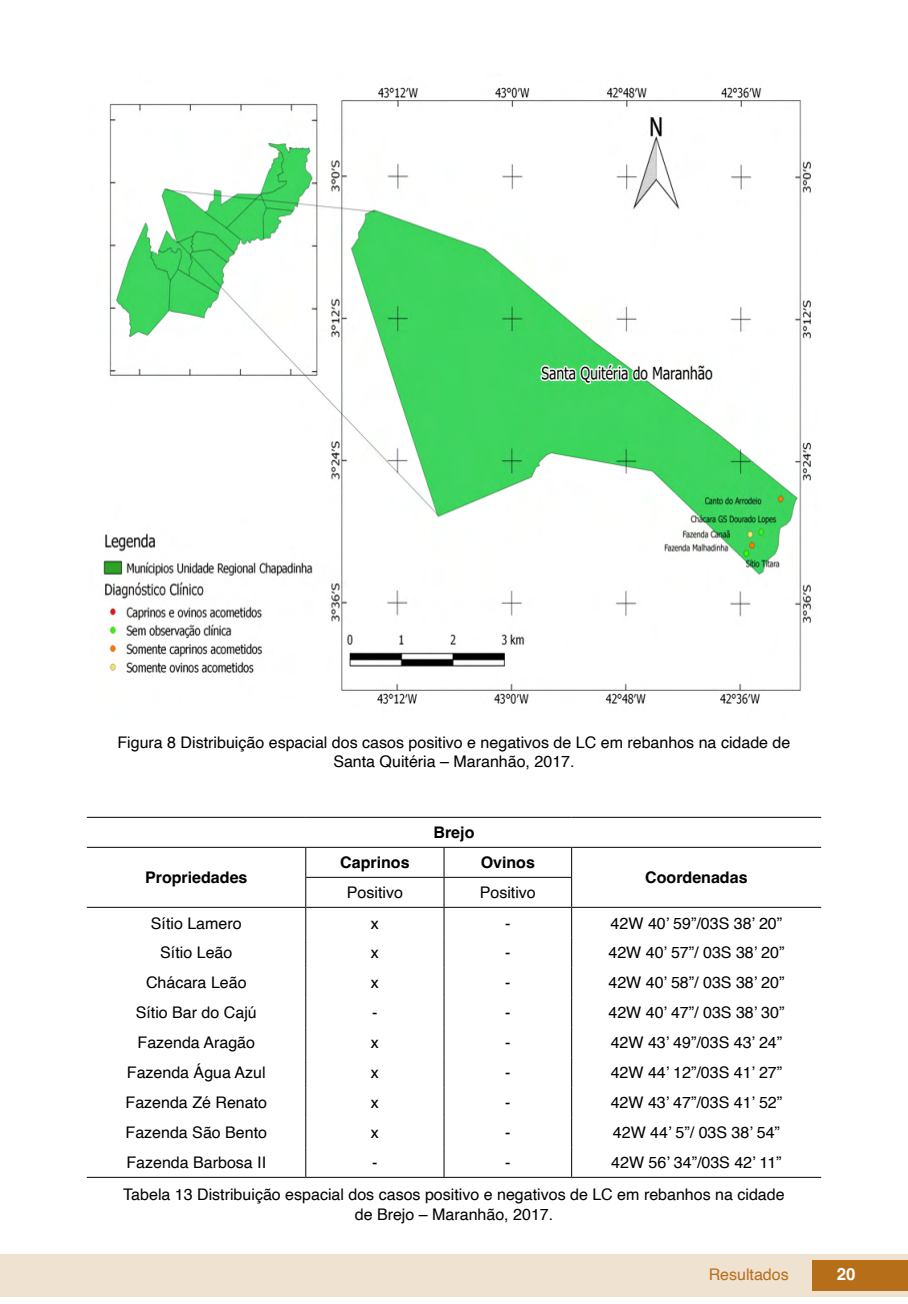
<style>
.page{position:relative;width:908px;height:1304px;background:#fff}
.page>*{position:absolute;margin:0;border:0;box-sizing:border-box;transform-origin:0 0}
.t1{font:700 16.8px "Helvetica";color:#fff}
.t2{font:16px/19.2px "Helvetica";color:#000;text-align:center}
.t3{font:700 16px "Helvetica";color:#000}
.t4{font:16px "Helvetica";color:#b66e19}
</style>
<div class="page">
<div style="left:0;top:1254px;width:906px;height:43px;background:#f0e2d1"></div>
<div style="left:812px;top:1261px;width:95px;height:30px;background:#b66e19"></div>
<img style="left:103px;top:87px;width:708px;height:617px">
<hr style="left:87px;top:817px;width:218px;height:1px;background:#000">
<hr style="left:305px;top:817px;width:139px;height:1px;background:#000">
<hr style="left:444px;top:817px;width:127px;height:1px;background:#000">
<hr style="left:571px;top:817px;width:249px;height:1px;background:#000">
<hr style="left:87px;top:847px;width:218px;height:1px;background:#000">
<hr style="left:305px;top:847px;width:139px;height:1px;background:#000">
<hr style="left:444px;top:847px;width:127px;height:1px;background:#000">
<hr style="left:571px;top:847px;width:249px;height:1px;background:#000">
<hr style="left:305px;top:877px;width:139px;height:1px;background:#000">
<hr style="left:444px;top:877px;width:128px;height:1px;background:#000">
<hr style="left:87px;top:907px;width:218px;height:1px;background:#000">
<hr style="left:305px;top:907px;width:139px;height:1px;background:#000">
<hr style="left:444px;top:907px;width:127px;height:1px;background:#000">
<hr style="left:571px;top:907px;width:249px;height:1px;background:#000">
<svg style="left:305px;top:848px;width:1px;height:89px"></svg>
<svg style="left:443px;top:848px;width:1px;height:89px"></svg>
<svg style="left:571px;top:848px;width:1px;height:89px"></svg>
<hr style="left:305px;top:937px;width:1px;height:30px;background:#000">
<hr style="left:443px;top:937px;width:1px;height:30px;background:#000">
<hr style="left:571px;top:937px;width:1px;height:30px;background:#000">
<hr style="left:305px;top:967px;width:1px;height:30px;background:#000">
<hr style="left:443px;top:967px;width:1px;height:30px;background:#000">
<hr style="left:571px;top:967px;width:1px;height:30px;background:#000">
<hr style="left:305px;top:997px;width:1px;height:30px;background:#000">
<hr style="left:443px;top:997px;width:1px;height:30px;background:#000">
<hr style="left:571px;top:997px;width:1px;height:30px;background:#000">
<hr style="left:305px;top:1027px;width:1px;height:30px;background:#000">
<hr style="left:443px;top:1027px;width:1px;height:30px;background:#000">
<hr style="left:571px;top:1027px;width:1px;height:30px;background:#000">
<hr style="left:305px;top:1057px;width:1px;height:30px;background:#000">
<hr style="left:443px;top:1057px;width:1px;height:30px;background:#000">
<hr style="left:571px;top:1057px;width:1px;height:30px;background:#000">
<hr style="left:305px;top:1087px;width:1px;height:30px;background:#000">
<hr style="left:443px;top:1087px;width:1px;height:30px;background:#000">
<hr style="left:571px;top:1087px;width:1px;height:30px;background:#000">
<hr style="left:305px;top:1117px;width:1px;height:30px;background:#000">
<hr style="left:443px;top:1117px;width:1px;height:30px;background:#000">
<hr style="left:571px;top:1117px;width:1px;height:30px;background:#000">
<hr style="left:305px;top:1147px;width:1px;height:30px;background:#000">
<hr style="left:443px;top:1147px;width:1px;height:30px;background:#000">
<hr style="left:571px;top:1147px;width:1px;height:30px;background:#000">
<hr style="left:87px;top:1177px;width:218px;height:1px;background:#000">
<hr style="left:305px;top:1177px;width:139px;height:1px;background:#000">
<hr style="left:444px;top:1177px;width:127px;height:1px;background:#000">
<hr style="left:571px;top:1177px;width:249px;height:1px;background:#000">
<p class="t2" style="left:117px;top:733px;width:674px">Figura 8 Distribuição espacial dos casos positivo e negativos de LC em rebanhos na cidade de<br>Santa Quitéria – Maranhão, 2017.</p>
<p class="t3" style="left:145px;top:868px;width:104px">Propriedades</p>
<p class="t3" style="left:433px;top:823px;width:42px">Brejo</p>
<p class="t3" style="left:340px;top:853px;width:71px">Caprinos</p>
<p class="t3" style="left:480px;top:853px;width:56px">Ovinos</p>
<p class="t2" style="left:347px;top:884px;width:58px">Positivo</p>
<p class="t2" style="left:479px;top:884px;width:58px">Positivo</p>
<p class="t3" style="left:645px;top:868px;width:104px">Coordenadas</p>
<p class="t2" style="left:151px;top:914px;width:92px">Sítio Lamero</p>
<p class="t2" style="left:371px;top:914px;width:9px">x</p>
<p class="t2" style="left:505px;top:914px;width:7px">-</p>
<p class="t2" style="left:610px;top:914px;width:173px">42W 40’ 59”/03S 38’ 20”</p>
<p class="t2" style="left:160px;top:944px;width:74px">Sítio Leão</p>
<p class="t2" style="left:371px;top:944px;width:9px">x</p>
<p class="t2" style="left:505px;top:944px;width:7px">-</p>
<p class="t2" style="left:608px;top:944px;width:177px">42W 40’ 57”/ 03S 38’ 20”</p>
<p class="t2" style="left:146px;top:974px;width:102px">Chácara Leão</p>
<p class="t2" style="left:371px;top:974px;width:9px">x</p>
<p class="t2" style="left:505px;top:974px;width:7px">-</p>
<p class="t2" style="left:608px;top:974px;width:177px">42W 40’ 58”/ 03S 38’ 20”</p>
<p class="t2" style="left:136px;top:1004px;width:122px">Sítio Bar do Cajú</p>
<p class="t2" style="left:372px;top:1004px;width:7px">-</p>
<p class="t2" style="left:505px;top:1004px;width:7px">-</p>
<p class="t2" style="left:608px;top:1004px;width:177px">42W 40’ 47”/ 03S 38’ 30”</p>
<p class="t2" style="left:137px;top:1034px;width:119px">Fazenda Aragão</p>
<p class="t2" style="left:371px;top:1034px;width:9px">x</p>
<p class="t2" style="left:505px;top:1034px;width:7px">-</p>
<p class="t2" style="left:610px;top:1034px;width:173px">42W 43’ 49”/03S 43’ 24”</p>
<p class="t2" style="left:127px;top:1064px;width:140px">Fazenda Água Azul</p>
<p class="t2" style="left:371px;top:1064px;width:9px">x</p>
<p class="t2" style="left:505px;top:1064px;width:7px">-</p>
<p class="t2" style="left:610px;top:1064px;width:173px">42W 44’ 12”/03S 41’ 27”</p>
<p class="t2" style="left:125px;top:1094px;width:143px">Fazenda Zé Renato</p>
<p class="t2" style="left:371px;top:1094px;width:9px">x</p>
<p class="t2" style="left:505px;top:1094px;width:7px">-</p>
<p class="t2" style="left:610px;top:1094px;width:173px">42W 43’ 47”/03S 41’ 52”</p>
<p class="t2" style="left:125px;top:1124px;width:143px">Fazenda São Bento</p>
<p class="t2" style="left:371px;top:1124px;width:9px">x</p>
<p class="t2" style="left:505px;top:1124px;width:7px">-</p>
<p class="t2" style="left:612px;top:1124px;width:168px">42W 44’ 5”/ 03S 38’ 54”</p>
<p class="t2" style="left:126px;top:1153px;width:141px">Fazenda Barbosa II</p>
<p class="t2" style="left:372px;top:1153px;width:7px">-</p>
<p class="t2" style="left:505px;top:1153px;width:7px">-</p>
<p class="t2" style="left:123px;top:1147px;width:662px;line-height:32.2px;text-align:right">42W 56’ 34”/03S 42’ 11”<br>Tabela 13 Distribuição espacial dos casos positivo e negativos de LC em rebanhos na cidade</p>
<p class="t2" style="left:354px;top:1205px;width:200px">de Brejo – Maranhão, 2017.</p>
<p class="t4" style="left:708px;top:1262px;width:82px">Resultados</p>
<p class="t1" style="left:836px;top:1264px;width:20px">20</p>
</div>
